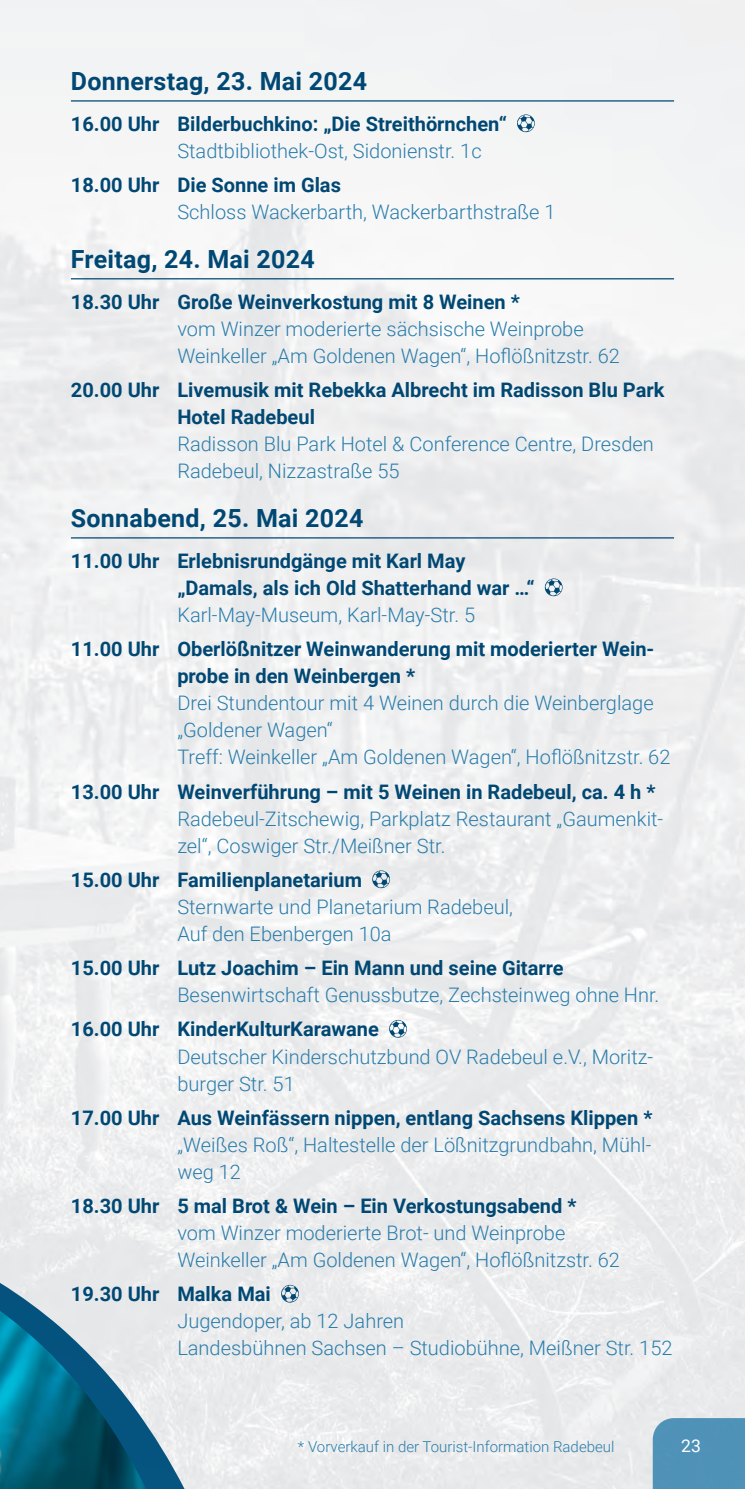
<style>
.page{position:relative;width:745px;height:1489px;background:#fff}
.page>*{position:absolute;margin:0;border:0;box-sizing:border-box;transform-origin:0 0}
.t1{font:700 25px "Roboto";letter-spacing:.01em;color:#004873}
.t2{font:300 20px/27px "Roboto";color:#2a7dab}
.t3{font:700 20px/27px "Roboto";color:#004873}
.t4{font:17.5px "Roboto";color:#fff}
.t5{font:300 15px "Roboto";color:#2a7dab}
</style>
<div class="page">
<img style="left:0;top:0;width:744px;height:1488px">
<hr style="left:71px;top:100px;width:602px;height:1px;background:#004873">
<hr style="left:71px;top:278px;width:602px;height:1px;background:#004873">
<hr style="left:71px;top:537px;width:602px;height:1px;background:#004873">
<svg style="left:516px;top:114px;width:18px;height:18px"></svg>
<svg style="left:544px;top:578px;width:18px;height:18px"></svg>
<svg style="left:372px;top:870px;width:18px;height:18px"></svg>
<svg style="left:389px;top:1019px;width:17px;height:18px"></svg>
<svg style="left:281px;top:1284px;width:18px;height:18px"></svg>
<div style="left:652px;top:1417px;width:92px;height:71px;background:#5092b7"></div>
<svg style="left:0;top:934px;width:210px;height:554px;fill:#eeeeef"></svg>
<svg style="left:0;top:1282px;width:184px;height:206px;background:#6098ab"></svg>
<p class="t1" style="left:71px;top:63px;width:297px">Donnerstag, 23. Mai 2024</p>
<p class="t3" style="left:71px;top:109px;width:437px">16.00 Uhr Bilderbuchkino: „Die Streithörnchen“</p>
<p class="t2" style="left:177px;top:137px;width:305px">Stadtbibliothek-Ost, Sidonienstr. 1c</p>
<p class="t3" style="left:71px;top:171px;width:271px">18.00 Uhr Die Sonne im Glas</p>
<p class="t2" style="left:177px;top:198px;width:379px">Schloss Wackerbarth, Wackerbarthstraße 1</p>
<p class="t1" style="left:71px;top:241px;width:245px">Freitag, 24. Mai 2024</p>
<p class="t3" style="left:71px;top:287px;width:450px">18.30 Uhr Große Weinverkostung mit 8 Weinen *</p>
<p class="t2" style="left:177px;top:314px;width:444px">vom Winzer moderierte sächsische Weinprobe<br>Weinkeller „Am Goldenen Wagen“, Hoflößnitzstr. 62</p>
<p class="t3" style="left:177px;top:376px;width:488px;text-indent:-106px">20.00 Uhr Livemusik mit Rebekka Albrecht im Radisson Blu Park<br>Hotel Radebeul</p>
<p class="t2" style="left:177px;top:430px;width:477px">Radisson Blu Park Hotel &amp; Conference Centre, Dresden<br>Radebeul, Nizzastraße 55</p>
<p class="t1" style="left:71px;top:500px;width:294px">Sonnabend, 25. Mai 2024</p>
<p class="t3" style="left:177px;top:546px;width:358px;text-indent:-106px">11.00 Uhr Erlebnisrundgänge mit Karl May „Damals, als ich Old Shatterhand war …“</p>
<p class="t2" style="left:177px;top:600px;width:299px">Karl-May-Museum, Karl-May-Str. 5</p>
<p class="t3" style="left:177px;top:634px;width:478px;text-indent:-106px">11.00 Uhr Oberlößnitzer Weinwanderung mit moderierter Wein&shy;probe in den Weinbergen *</p>
<p class="t2" style="left:177px;top:689px;width:494px">Drei Stundentour mit 4 Weinen durch die Weinberglage „Goldener Wagen“<br>Treff: Weinkeller „Am Goldenen Wagen“, Hoflößnitzstr. 62</p>
<p class="t3" style="left:71px;top:777px;width:585px">13.00 Uhr Weinverführung – mit 5 Weinen in Radebeul, ca. 4 h *</p>
<p class="t2" style="left:177px;top:804px;width:487px">Radebeul-Zitschewig, Parkplatz Restaurant „Gaumenkit&shy;zel“, Coswiger Str./Meißner Str.</p>
<p class="t3" style="left:71px;top:865px;width:292px">15.00 Uhr Familienplanetarium</p>
<p class="t2" style="left:177px;top:892px;width:337px">Sternwarte und Planetarium Radebeul,<br>Auf den Ebenbergen 10a</p>
<p class="t3" style="left:71px;top:953px;width:494px">15.00 Uhr Lutz Joachim – Ein Mann und seine Gitarre</p>
<p class="t2" style="left:177px;top:980px;width:483px">Besenwirtschaft Genussbutze, Zechsteinweg ohne Hnr.</p>
<p class="t3" style="left:71px;top:1015px;width:309px">16.00 Uhr KinderKulturKarawane</p>
<p class="t2" style="left:177px;top:1042px;width:477px">Deutscher Kinderschutzbund OV Radebeul e.V., Moritz&shy;burger Str. 51</p>
<p class="t3" style="left:71px;top:1103px;width:582px">17.00 Uhr Aus Weinfässern nippen, entlang Sachsens Klippen *</p>
<p class="t2" style="left:177px;top:1130px;width:475px">„Weißes Roß“, Haltestelle der Lößnitzgrundbahn, Mühl&shy;weg 12</p>
<p class="t3" style="left:71px;top:1191px;width:506px">18.30 Uhr 5 mal Brot &amp; Wein – Ein Verkostungsabend *</p>
<p class="t2" style="left:177px;top:1218px;width:444px">vom Winzer moderierte Brot- und Weinprobe<br>Weinkeller „Am Goldenen Wagen“, Hoflößnitzstr. 62</p>
<p class="t3" style="left:71px;top:1279px;width:201px">19.30 Uhr Malka Mai</p>
<p class="t2" style="left:177px;top:1306px;width:496px">Jugendoper, ab 12 Jahren<br>Landesbühnen Sachsen – Studiobühne, Meißner Str. 152</p>
<p class="t5" style="left:298px;top:1435px;width:318px">* Vorverkauf in der Tourist-Information Radebeul</p>
<p class="t4" style="left:680px;top:1433px;width:21px">23</p>
</div>
